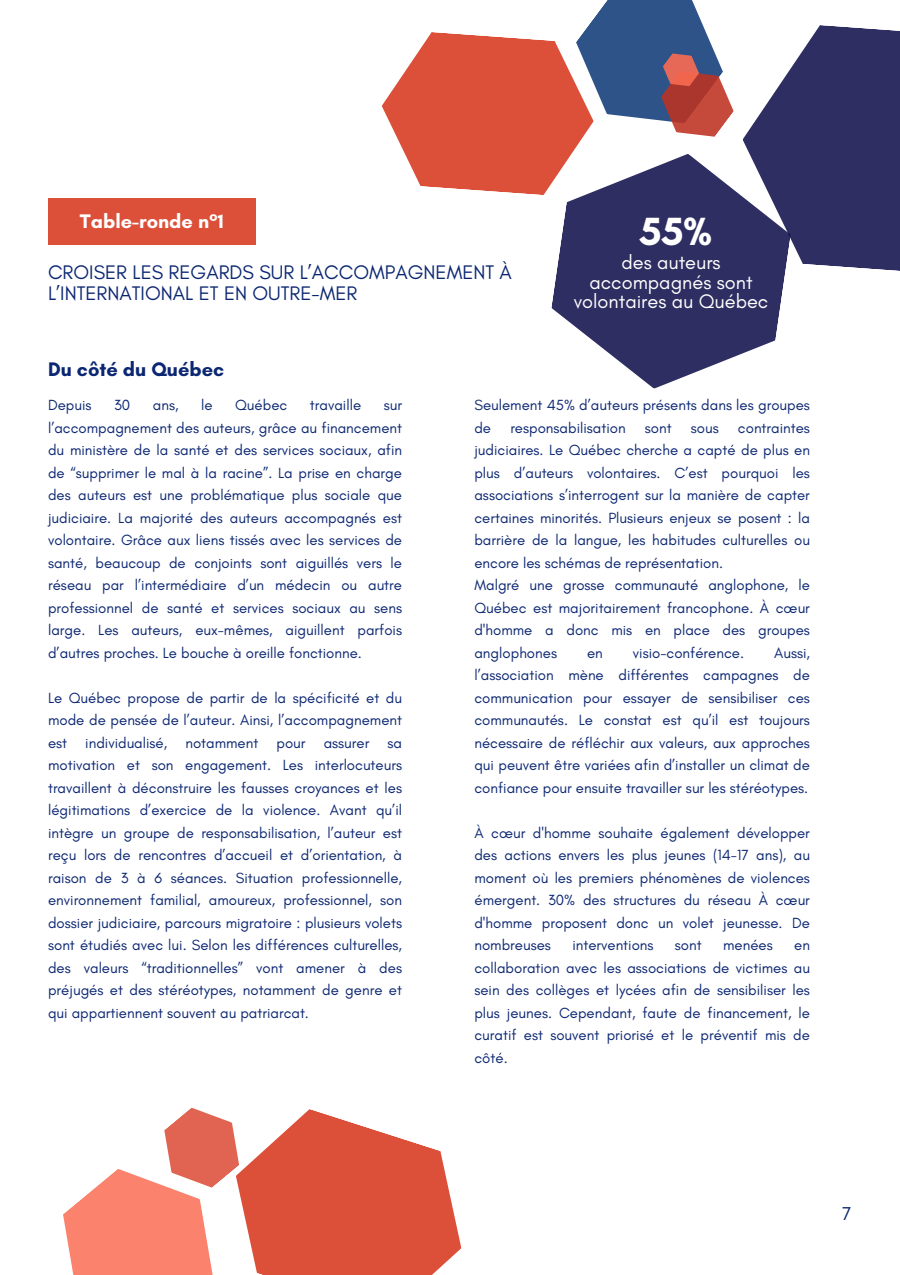
<style>
.page{position:relative;width:900px;height:1275px;background:#fff}
.page>*{position:absolute;margin:0;border:0;box-sizing:border-box;transform-origin:0 0}
.t1{font:700 40px "Glacial Indifference";color:#fff}
.t2{font:20px/21px "Glacial Indifference";color:#0c2772}
.t3{font:20px/19.5px "Glacial Indifference";color:#fff;text-align:center}
.t4{font:700 20px "Glacial Indifference";color:#fff}
.t5{font:700 20px "Glacial Indifference";color:#0c2772}
.t6{font:19px "Glacial Indifference";color:#0c2772}
.t7{font:15px/22.5px "Glacial Indifference";color:#0c2772;text-align:justify}
</style>
<div class="page">
<svg style="left:743px;top:25px;width:157px;height:246px"></svg>
<svg style="left:382px;top:0;width:352px;height:195px"></svg>
<svg style="left:63px;top:1108px;width:398px;height:167px"></svg>
<div style="left:48px;top:198px;width:208px;height:47px;background:#dc4f39"></div>
<svg style="left:551px;top:154px;width:240px;height:235px;fill:#2e2e62"></svg>
<h1 class="t4" style="left:80px;top:209px;width:145px">Table-ronde n°1</h1>
<h4 class="t2" style="left:48px;top:261px;width:465px">CROISER LES REGARDS SUR L’ACCOMPAGNEMENT À<br>L’INTERNATIONAL ET EN OUTRE-MER</h4>
<h3 class="t5" style="left:48px;top:357px;width:178px">Du côté du Québec</h3>
<p class="t1" style="left:640px;top:207px;width:74px">55%</p>
<p class="t3" style="left:574px;top:253px;width:196px">des auteurs accompagnés sont volontaires au Québec</p>
<h3 class="t7" style="left:48px;top:394px;width:45px">Depuis</h3>
<h3 class="t7" style="left:114px;top:394px;width:18px">30</h3>
<h3 class="t7" style="left:153px;top:394px;width:27px">ans,</h3>
<h3 class="t7" style="left:201px;top:394px;width:13px">le</h3>
<h3 class="t7" style="left:235px;top:394px;width:54px">Québec</h3>
<h3 class="t7" style="left:310px;top:394px;width:53px">travaille</h3>
<h3 class="t7" style="left:48px;top:394px;width:356px;text-indent:336px">sur l’accompagnement des auteurs, grâce au financement du ministère de la santé et des services sociaux, afin de “supprimer le mal à la racine”. La prise en charge des auteurs est une problématique plus sociale que judiciaire. La majorité des auteurs accompagnés est volontaire. Grâce aux liens tissés avec les services de santé, beaucoup de conjoints sont aiguillés vers le réseau par l’intermédiaire d’un médecin ou autre professionnel de santé et services sociaux au sens large. Les auteurs, eux-mêmes, aiguillent parfois d’autres proches. Le bouche à oreille fonctionne.</h3>
<h2 class="t7" style="left:48px;top:686px;width:355px">Le Québec propose de partir de la spécificité et du mode de pensée de l’auteur. Ainsi, l’accompagnement est individualisé, notamment pour assurer sa motivation et son engagement. Les interlocuteurs travaillent à déconstruire les fausses croyances et les légitimations d’exercice de la violence. Avant qu’il intègre un groupe de responsabilisation, l’auteur est reçu lors de rencontres d’accueil et d’orientation, à raison de 3 à 6 séances. Situation professionnelle, environnement familial, amoureux, professionnel, son dossier judiciaire, parcours migratoire : plusieurs volets sont étudiés avec lui. Selon les différences culturelles, des valeurs “traditionnelles” vont amener à des préjugés et des stéréotypes, notamment de genre et qui appartiennent souvent au patriarcat.</h2>
<p class="t7" style="left:474px;top:394px;width:337px">Seulement 45% d’auteurs présents dans les groupes de</p>
<p class="t7" style="left:510px;top:416px;width:117px">responsabilisation</p>
<p class="t7" style="left:645px;top:416px;width:28px">sont</p>
<p class="t7" style="left:691px;top:416px;width:29px">sous</p>
<p class="t7" style="left:474px;top:416px;width:337px;text-indent:264px">contraintes judiciaires. Le Québec cherche a capté de plus en plus d’auteurs volontaires. C’est pourquoi les associations s’interrogent sur la manière de capter certaines minorités. Plusieurs enjeux se posent : la barrière de la langue, les habitudes culturelles ou encore les schémas de représentation.</p>
<p class="t7" style="left:474px;top:574px;width:337px">Malgré une grosse communauté anglophone, le Québec est majoritairement francophone. À cœur d'homme a donc mis en place des groupes anglophones</p>
<p class="t7" style="left:587px;top:641px;width:17px">en</p>
<p class="t7" style="left:633px;top:641px;width:113px">visio-conférence.</p>
<p class="t7" style="left:474px;top:641px;width:337px;text-indent:300px">Aussi, l’association mène différentes campagnes de communication pour essayer de sensibiliser ces communautés. Le constat est qu’il est toujours nécessaire de réfléchir aux valeurs, aux approches qui peuvent être variées afin d’installer un climat de confiance pour ensuite travailler sur les stéréotypes.</p>
<p class="t7" style="left:474px;top:821px;width:337px">À cœur d'homme souhaite également développer des actions envers les plus jeunes (14-17 ans), au moment où les premiers phénomènes de violences émergent. 30% des structures du réseau À cœur d'homme proposent donc un volet jeunesse. De nombreuses</p>
<p class="t7" style="left:572px;top:934px;width:83px">interventions</p>
<p class="t7" style="left:675px;top:934px;width:28px">sont</p>
<p class="t7" style="left:723px;top:934px;width:51px">menées</p>
<p class="t7" style="left:474px;top:934px;width:337px;text-indent:320px">en collaboration avec les associations de victimes au sein des collèges et lycées afin de sensibiliser les plus jeunes. Cependant, faute de financement, le curatif est souvent priorisé et le préventif mis de côté.</p>
<p class="t6" style="left:842px;top:1202px;width:11px">7</p>
</div>
